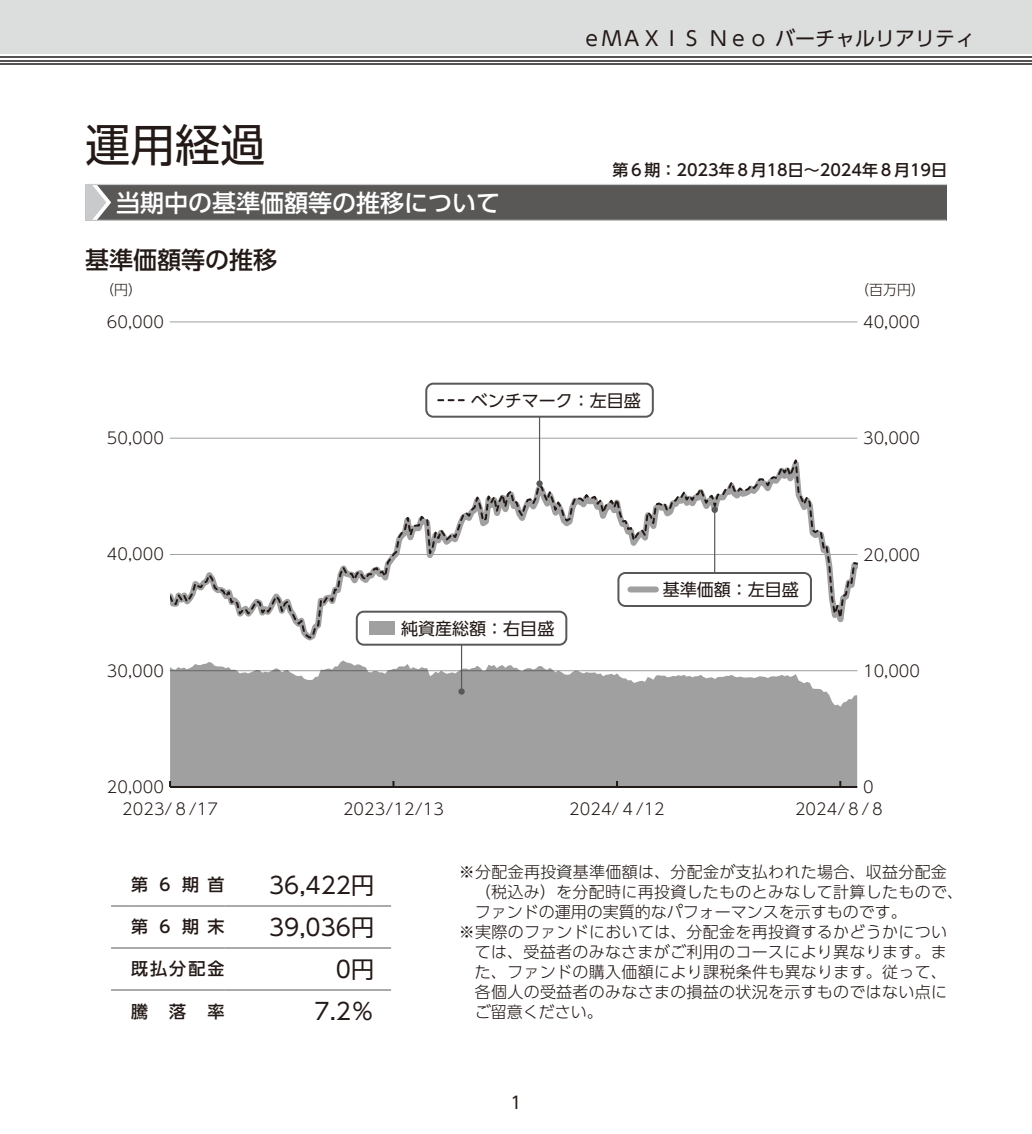
<style>
.page{position:relative;width:1032px;height:1134px;background:#fff}
.page>*{position:absolute;margin:0;border:0;box-sizing:border-box;transform-origin:0 0}
.t1{font:45px "UD Shin Go Pro";color:#231916}
.t2{font:500 24px "UD Shin Go Pro";color:#fff}
.t3{font:500 24px "UD Shin Go Pro";color:#231916}
.t4{font:23px "UD Shin Go Pro";color:#231916}
.t5{font:20px "UD Shin Go Pro";color:#231916}
.t6{font:17px "UD Shin Go Pro";color:#231916}
.t7{font:500 17px "UD Shin Go Pro";letter-spacing:.5em;color:#231916}
.t8{font:300 16px "UD Shin Go Pro";letter-spacing:.02em;color:#231916}
.t9{font:300 16px "UD Shin Go Pro";color:#231916}
.t10{font:500 16px "UD Shin Go Pro";color:#231916}
.t11{font:300 14px "UD Shin Go Pro";color:#231916}
</style>
<div class="page">
<div style="left:0;top:0;width:1032px;height:54px;background:#dcdddd"></div>
<hr style="left:0;top:63px;width:1032px;height:2px;background:#545252">
<hr style="left:0;top:60px;width:1032px;height:1px;background:#545252">
<hr style="left:0;top:56px;width:1032px;height:2px;background:#545252">
<div style="left:85px;top:184px;width:862px;height:36px;background:#595857"></div>
<hr style="left:85px;top:220px;width:861px;height:1px;background:#c9cacb">
<hr style="left:85px;top:184px;width:862px;height:1px;background:#c9cacb">
<svg style="left:85px;top:185px;width:26px;height:35px"></svg>
<svg style="left:111px;top:906px;width:20px;height:1px"></svg>
<hr style="left:131px;top:906px;width:94px;height:1px;background:#595857">
<hr style="left:225px;top:906px;width:126px;height:1px;background:#595857">
<svg style="left:351px;top:906px;width:40px;height:1px"></svg>
<svg style="left:111px;top:948px;width:20px;height:1px"></svg>
<hr style="left:131px;top:948px;width:94px;height:1px;background:#595857">
<hr style="left:225px;top:948px;width:126px;height:1px;background:#595857">
<svg style="left:351px;top:948px;width:40px;height:1px"></svg>
<svg style="left:111px;top:990px;width:20px;height:1px"></svg>
<hr style="left:131px;top:990px;width:94px;height:1px;background:#595857">
<hr style="left:225px;top:990px;width:126px;height:1px;background:#595857">
<svg style="left:351px;top:990px;width:40px;height:1px"></svg>
<svg style="left:170px;top:660px;width:687px;height:126px;background:#a9a9aa"></svg>
<hr style="left:170px;top:322px;width:687px;height:1px;background:#a0a0a1">
<hr style="left:170px;top:786px;width:687px;height:2px;background:#231916">
<hr style="left:170px;top:670px;width:687px;height:1px;background:#a0a0a1">
<svg style="left:170px;top:434px;width:687px;height:218px"></svg>
<svg style="left:170px;top:451px;width:687px;height:189px"></svg>
<hr style="left:539px;top:407px;width:1px;height:77px;background:#595857">
<div style="left:536px;top:480px;width:7px;height:7px;background:#595857;border-radius:50%"></div>
<hr style="left:714px;top:510px;width:1px;height:77px;background:#595857">
<div style="left:711px;top:507px;width:7px;height:6px;background:#595857;border-radius:50%"></div>
<hr style="left:461px;top:645px;width:1px;height:47px;background:#595857">
<div style="left:458px;top:688px;width:7px;height:7px;background:#595857;border-radius:50%"></div>
<div style="left:357px;top:612px;width:209px;height:33px;background:#fff;border-radius:7px"></div>
<div style="left:356px;top:611px;width:211px;height:35px;border:2px solid #595857;border-radius:7px"></div>
<div style="left:369px;top:622px;width:25px;height:13px;background:#a0a0a1"></div>
<div style="left:426px;top:384px;width:227px;height:33px;background:#fff;border-radius:7px"></div>
<div style="left:425px;top:383px;width:229px;height:35px;border:2px solid #595857;border-radius:7px"></div>
<svg style="left:438px;top:399px;width:26px;height:2px"></svg>
<div style="left:618px;top:573px;width:193px;height:33px;background:#fff;border-radius:7px"></div>
<div style="left:617px;top:572px;width:195px;height:35px;border:2px solid #595857;border-radius:7px"></div>
<div style="left:630px;top:586px;width:26px;height:6px;background:#a0a0a1"></div>
<h1 class="t1" style="left:85px;top:108px;width:182px">運用経過</h1>
<h2 class="t2" style="left:116px;top:183px;width:385px">当期中の基準価額等の推移について</h2>
<h2 class="t3" style="left:85px;top:240px;width:193px">基準価額等の推移</h2>
<p class="t5" style="left:582px;top:22px;width:395px">ｅＭＡＸＩＳ Ｎｅｏ バーチャルリアリティ</p>
<p class="t10" style="left:612px;top:157px;width:336px">第６期：2023年８月18日～2024年８月19日</p>
<p class="t11" style="left:100px;top:279px;width:43px">（円）</p>
<p class="t11" style="left:855px;top:279px;width:71px">（百万円）</p>
<p class="t8" style="left:107px;top:309px;width:59px">60,000</p>
<p class="t8" style="left:863px;top:309px;width:58px">40,000</p>
<p class="t6" style="left:471px;top:386px;width:171px">ベンチマーク：左目盛</p>
<p class="t8" style="left:107px;top:425px;width:59px">50,000</p>
<p class="t8" style="left:863px;top:425px;width:58px">30,000</p>
<p class="t8" style="left:107px;top:541px;width:59px">40,000</p>
<p class="t8" style="left:863px;top:541px;width:58px">20,000</p>
<p class="t6" style="left:663px;top:576px;width:137px">基準価額：左目盛</p>
<p class="t6" style="left:401px;top:614px;width:154px">純資産総額：右目盛</p>
<p class="t8" style="left:107px;top:658px;width:59px">30,000</p>
<p class="t8" style="left:863px;top:658px;width:58px">10,000</p>
<p class="t8" style="left:107px;top:774px;width:59px">20,000</p>
<p class="t8" style="left:863px;top:774px;width:12px">0</p>
<p class="t8" style="left:122px;top:796px;width:97px">2023/８/17</p>
<p class="t8" style="left:343px;top:796px;width:102px">2023/12/13</p>
<p class="t8" style="left:569px;top:796px;width:97px">2024/４/12</p>
<p class="t8" style="left:795px;top:796px;width:92px">2024/８/８</p>
<p class="t7" style="left:131px;top:871px;width:95px">第６期首</p>
<h3 class="t4" style="left:269px;top:866px;width:107px">36,422円</h3>
<p class="t7" style="left:131px;top:913px;width:95px">第６期末</p>
<h3 class="t4" style="left:269px;top:908px;width:107px">39,036円</h3>
<p class="t7" style="left:131px;top:955px;width:95px">既払分配金</p>
<h3 class="t4" style="left:336px;top:950px;width:40px">0円</h3>
<p class="t7" style="left:131px;top:997px;width:18px">騰</p>
<p class="t7" style="left:169px;top:997px;width:18px">落</p>
<p class="t7" style="left:208px;top:997px;width:18px">率</p>
<h3 class="t4" style="left:314px;top:992px;width:61px">7.2％</h3>
<p class="t8" style="left:459px;top:859px;width:490px">※分配金再投資基準価額は、分配金が支払われた場合、収益分配金</p>
<p class="t8" style="left:475px;top:879px;width:490px">（税込み）を分配時に再投資したものとみなして計算したもので、</p>
<p class="t9" style="left:475px;top:899px;width:433px">ファンドの運用の実質的なパフォーマンスを示すものです。</p>
<p class="t8" style="left:459px;top:919px;width:490px">※実際のファンドにおいては、分配金を再投資するかどうかについ</p>
<p class="t8" style="left:475px;top:939px;width:473px">ては、受益者のみなさまがご利用のコースにより異なります。ま</p>
<p class="t8" style="left:475px;top:959px;width:474px">た、ファンドの購入価額により課税条件も異なります。従って、</p>
<p class="t8" style="left:475px;top:979px;width:474px">各個人の受益者のみなさまの損益の状況を示すものではない点に</p>
<p class="t9" style="left:475px;top:999px;width:129px">ご留意ください。</p>
<p class="t6" style="left:510px;top:1089px;width:13px">1</p>
</div>
